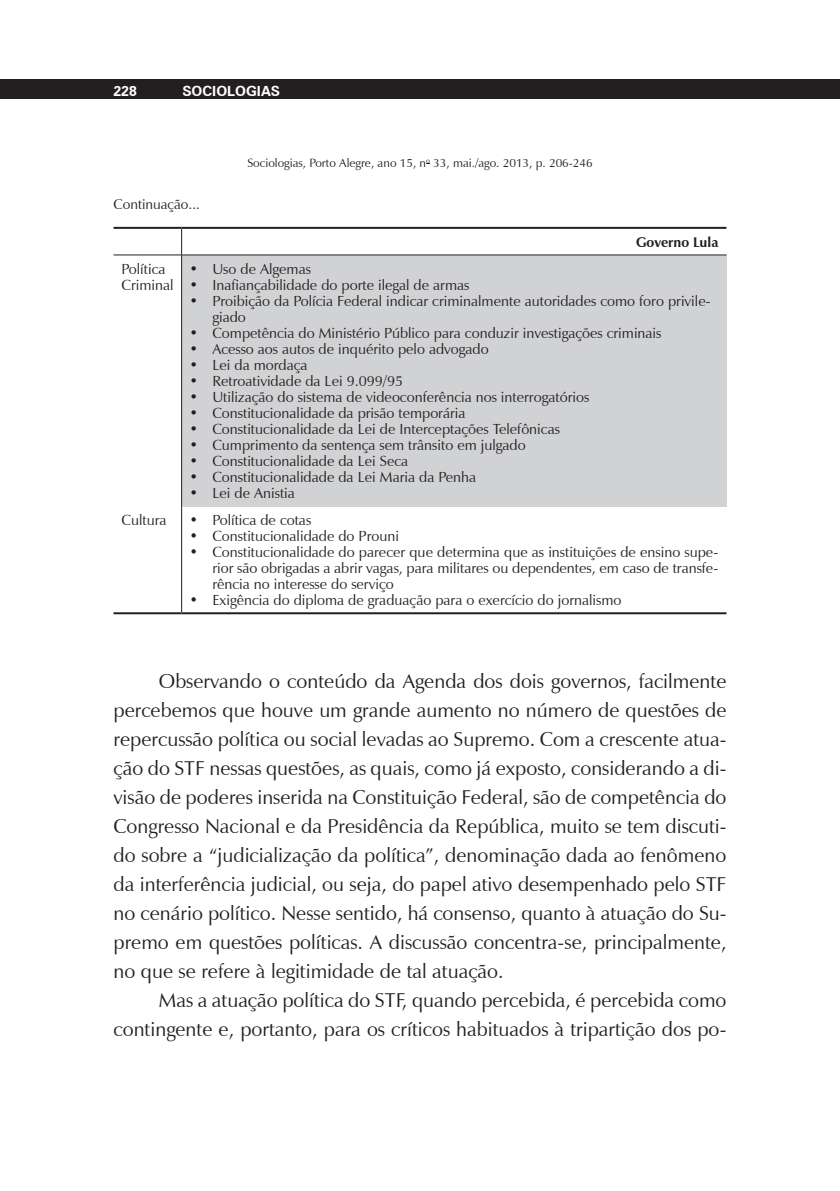
<style>
.page{position:relative;width:840px;height:1191px;background:#fff}
.page>*{position:absolute;margin:0;border:0;box-sizing:border-box;transform-origin:0 0}
.t1{font:20px/29px "Zapf Humanist 601 BT";color:#231f20;text-align:justify}
.t2{font:14.6px/16px "Zapf Humanist 601 BT";color:#231f20}
.t3{font:700 14px "Zurich BT";color:#fff}
.t4{font:14px "Zapf Humanist 601 BT";color:#231f20}
.t5{font:700 14px "Zapf Humanist 601 BT";color:#231f20}
.t6{font:12px "Zapf Humanist 601 BT";color:#231f20}
</style>
<div class="page">
<div style="left:0;top:79px;width:839px;height:20px;background:#231f20"></div>
<div style="left:181px;top:255px;width:545px;height:251px;background:#d1d2d4"></div>
<hr style="left:113px;top:227px;width:68px;height:2px;background:#231f20">
<hr style="left:181px;top:227px;width:545px;height:2px;background:#231f20">
<hr style="left:113px;top:612px;width:68px;height:2px;background:#231f20">
<hr style="left:181px;top:612px;width:545px;height:2px;background:#231f20">
<hr style="left:113px;top:255px;width:68px;height:1px;background:#231f20">
<hr style="left:181px;top:255px;width:545px;height:1px;background:#231f20">
<svg style="left:181px;top:229px;width:1px;height:26px"></svg>
<hr style="left:181px;top:255px;width:1px;height:251px;background:#231f20">
<hr style="left:181px;top:506px;width:1px;height:106px;background:#231f20">
<p class="t3" style="left:113px;top:82px;width:25px">228</p>
<p class="t3" style="left:182px;top:82px;width:99px">SOCIOLOGIAS</p>
<p class="t4" style="left:113px;top:196px;width:88px">Continuação...</p>
<p class="t6" style="left:247px;top:155px;width:346px">Sociologias, Porto Alegre, ano 15, n<sup>o</sup> 33, mai./ago. 2013, p. 206-246</p>
<p class="t5" style="left:635px;top:233px;width:84px">Governo Lula</p>
<p class="t2" style="left:121px;top:261px;width:54px">Política<br>Criminal</p>
<p class="t2" style="left:189px;top:261px;width:123px">• Uso de Algemas</p>
<p class="t2" style="left:189px;top:277px;width:281px">• Inafiançabilidade do porte ilegal de armas</p>
<p class="t2" style="left:212px;top:293px;width:499px;text-indent:-23px">• Proibição da Polícia Federal indicar criminalmente autoridades como foro privile&shy;giado</p>
<p class="t2" style="left:189px;top:325px;width:473px">• Competência do Ministério Público para conduzir investigações criminais</p>
<p class="t2" style="left:189px;top:341px;width:300px">• Acesso aos autos de inquérito pelo advogado</p>
<p class="t2" style="left:189px;top:357px;width:119px">• Lei da mordaça</p>
<p class="t2" style="left:189px;top:373px;width:215px">• Retroatividade da Lei 9.099/95</p>
<p class="t2" style="left:189px;top:389px;width:401px">• Utilização do sistema de videoconferência nos interrogatórios</p>
<p class="t2" style="left:189px;top:405px;width:277px">• Constitucionalidade da prisão temporária</p>
<p class="t2" style="left:189px;top:421px;width:371px">• Constitucionalidade da Lei de Interceptações Telefônicas</p>
<p class="t2" style="left:189px;top:437px;width:337px">• Cumprimento da sentença sem trânsito em julgado</p>
<p class="t2" style="left:189px;top:453px;width:220px">• Constitucionalidade da Lei Seca</p>
<p class="t2" style="left:189px;top:469px;width:288px">• Constitucionalidade da Lei Maria da Penha</p>
<p class="t2" style="left:189px;top:485px;width:107px">• Lei de Anistia</p>
<p class="t2" style="left:121px;top:512px;width:47px">Cultura</p>
<p class="t2" style="left:189px;top:512px;width:123px">• Política de cotas</p>
<p class="t2" style="left:189px;top:528px;width:211px">• Constitucionalidade do Prouni</p>
<p class="t2" style="left:212px;top:544px;width:507px;text-align:justify;text-indent:-23px">• Constitucionalidade do parecer que determina que as instituições de ensino supe&shy;rior são obrigadas a abrir vagas, para militares ou dependentes, em caso de transfe&shy;rência no interesse do serviço</p>
<p class="t2" style="left:189px;top:592px;width:433px">• Exigência do diploma de graduação para o exercício do jornalismo</p>
<p class="t1" style="left:113px;top:667px;width:614px;text-indent:45px">Observando o conteúdo da Agenda dos dois governos, facilmente percebemos que houve um grande aumento no número de questões de repercussão política ou social levadas ao Supremo. Com a crescente atua&shy;ção do STF nessas questões, as quais, como já exposto, considerando a di&shy;visão de poderes inserida na Constituição Federal, são de competência do Congresso Nacional e da Presidência da República, muito se tem discuti&shy;do sobre a “judicialização da política”, denominação dada ao fenômeno da interferência judicial, ou seja, do papel ativo desempenhado pelo STF no cenário político. Nesse sentido, há consenso, quanto à atuação do Su&shy;premo em questões políticas. A discussão concentra-se, principalmente, no que se refere à legitimidade de tal atuação.</p>
<h1 class="t1" style="left:113px;top:986px;width:614px;text-align:right">Mas a atuação política do STF, quando percebida, é percebida como contingente e, portanto, para os críticos habituados à tripartição dos po-</h1>
</div>
